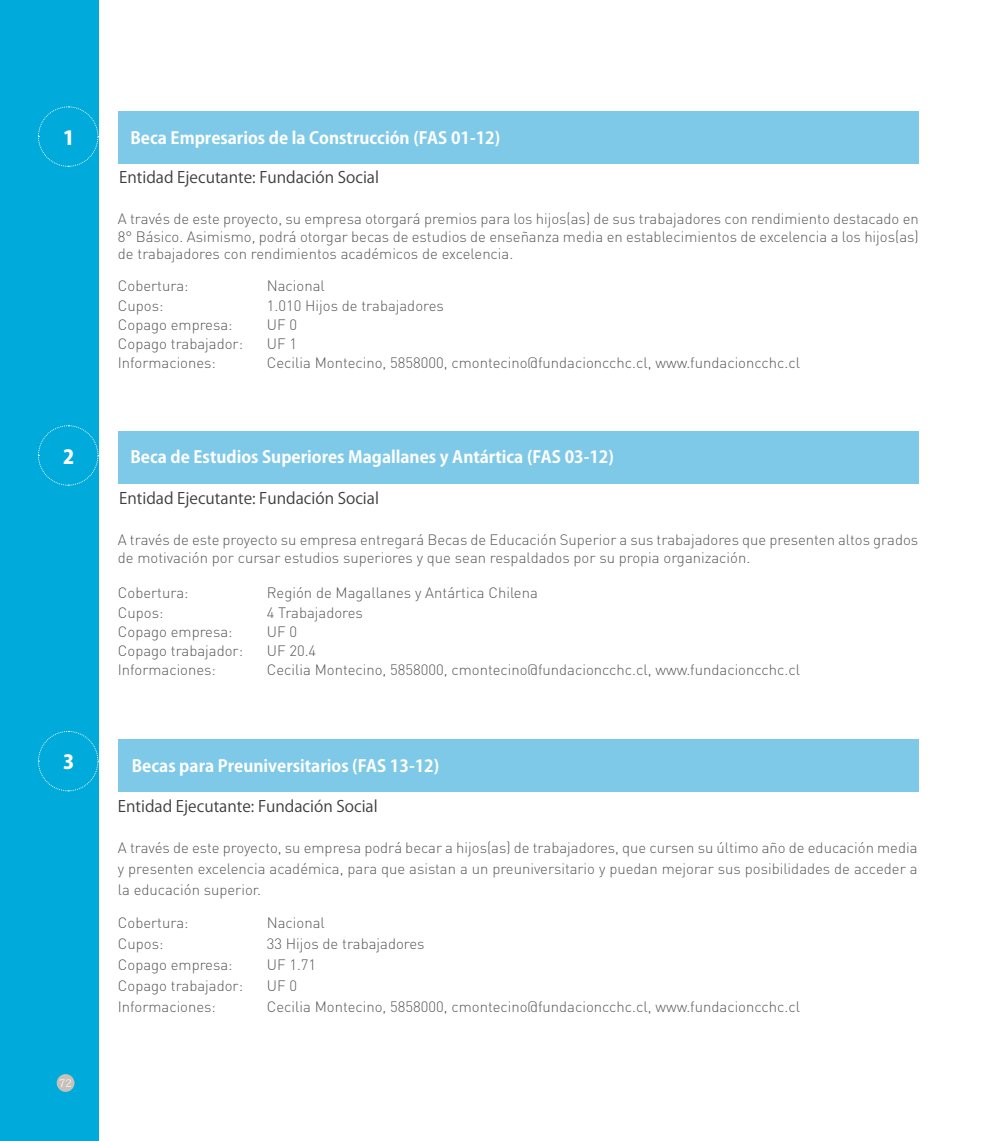
<style>
.page{position:relative;width:993px;height:1141px;background:#fff}
.page>*{position:absolute;margin:0;border:0;box-sizing:border-box;transform-origin:0 0}
.t1{font:800 19.25px "Koz Go Pro";color:#fff}
.t2{font:700 16.62px "Koz Go Pro";color:#fff}
.t3{font:15.75px "Koz Go Pro";color:#3e3d40}
.t4{font:300 14.88px/17.8px "DIN";color:#58585a;text-align:justify}
.t5{font:300 10.5px "Koz Min Pro";color:#fff}
</style>
<div class="page">
<div style="left:118px;top:431px;width:800px;height:52px;background:#7fc9e8"></div>
<div style="left:118px;top:112px;width:800px;height:52px;background:#7fc9e8"></div>
<div style="left:118px;top:740px;width:800px;height:52px;background:#7fc9e8"></div>
<div style="left:0;top:0;width:99px;height:1141px;background:#00abdb"></div>
<svg style="left:38px;top:425px;width:61px;height:61px"></svg>
<svg style="left:38px;top:731px;width:61px;height:61px"></svg>
<svg style="left:38px;top:106px;width:61px;height:61px"></svg>
<div style="left:57px;top:1074px;width:17px;height:18px;background:#c7c1b9;border-radius:50%"></div>
<p class="t1" style="left:63px;top:125px;width:13px">1</p>
<p class="t2" style="left:130px;top:128px;width:371px">Beca Empresarios de la Construcción (FAS 01-12)</p>
<p class="t3" style="left:119px;top:167px;width:261px">Entidad Ejecutante: Fundación Social</p>
<p class="t4" style="left:118px;top:209px;width:802px">A través de este proyecto, su empresa otorgará premios para los hijos(as) de sus trabajadores con rendimiento destacado en 8° Básico. Asimismo, podrá otorgar becas de estudios de enseñanza media en establecimientos de excelencia a los hijos(as) de trabajadores con rendimientos académicos de excelencia.</p>
<p class="t4" style="left:118px;top:277px;width:118px">Cobertura: N</p>
<p class="t4" style="left:278px;top:277px;width:48px">acional</p>
<p class="t4" style="left:118px;top:296px;width:47px">Cupos:</p>
<p class="t4" style="left:267px;top:296px;width:178px">1.010 Hijos de trabajadores</p>
<p class="t4" style="left:118px;top:315px;width:116px">Copago empresa:</p>
<p class="t4" style="left:267px;top:315px;width:32px">UF 0</p>
<p class="t4" style="left:118px;top:335px;width:126px">Copago trabajador:</p>
<p class="t4" style="left:267px;top:335px;width:32px">UF 1</p>
<p class="t4" style="left:118px;top:354px;width:99px">I nformaciones:</p>
<p class="t4" style="left:267px;top:354px;width:534px">Cecilia Montecino, 5858000, cmontecino@fundacioncchc.cl, www.fundacioncchc.cl</p>
<p class="t1" style="left:63px;top:444px;width:13px">2</p>
<p class="t2" style="left:130px;top:446px;width:484px">Beca de Estudios Superiores Magallanes y Antártica (FAS 03-12)</p>
<p class="t3" style="left:119px;top:488px;width:261px">Entidad Ejecutante: Fundación Social</p>
<p class="t4" style="left:118px;top:530px;width:801px">A través de este proyecto su empresa entregará Becas de Educación Superior a sus trabajadores que presenten altos grados de motivación por cursar estudios superiores y que sean respaldados por su propia organización.</p>
<p class="t4" style="left:118px;top:584px;width:72px">Cobertura:</p>
<p class="t4" style="left:267px;top:584px;width:272px">Región de Magallanes y Antártica Chilena</p>
<p class="t4" style="left:118px;top:603px;width:47px">Cupos:</p>
<p class="t4" style="left:267px;top:603px;width:98px">4 Trabajadores</p>
<p class="t4" style="left:118px;top:622px;width:116px">Copago empresa:</p>
<p class="t4" style="left:267px;top:622px;width:32px">UF 0</p>
<p class="t4" style="left:118px;top:642px;width:126px">Copago trabajador:</p>
<p class="t4" style="left:267px;top:642px;width:51px">UF 20.4</p>
<p class="t4" style="left:118px;top:661px;width:99px">I nformaciones:</p>
<p class="t4" style="left:267px;top:661px;width:534px">Cecilia Montecino, 5858000, cmontecino@fundacioncchc.cl, www.fundacioncchc.cl</p>
<p class="t1" style="left:63px;top:750px;width:13px">3</p>
<p class="t2" style="left:132px;top:755px;width:309px">Becas para Preuniversitarios (FAS 13-12)</p>
<p class="t3" style="left:118px;top:796px;width:261px">Entidad Ejecutante: Fundación Social</p>
<p class="t4" style="left:118px;top:837px;width:800px;line-height:21px">A través de este proyecto, su empresa podrá becar a hijos(as) de trabajadores, que cursen su último año de educación media y presenten excelencia académica, para que asistan a un preuniversitario y puedan mejorar sus posibilidades de acceder a la educación superior.</p>
<p class="t4" style="left:118px;top:913px;width:118px">Cobertura: N</p>
<p class="t4" style="left:278px;top:913px;width:48px">acional</p>
<p class="t4" style="left:118px;top:934px;width:47px">Cupos:</p>
<p class="t4" style="left:267px;top:934px;width:159px">33 Hijos de trabajadores</p>
<p class="t4" style="left:118px;top:955px;width:116px">Copago empresa:</p>
<p class="t4" style="left:267px;top:955px;width:51px">UF 1.71</p>
<p class="t4" style="left:118px;top:976px;width:126px">Copago trabajador:</p>
<p class="t4" style="left:267px;top:976px;width:32px">UF 0</p>
<p class="t4" style="left:118px;top:997px;width:99px">I nformaciones:</p>
<p class="t4" style="left:267px;top:997px;width:534px">Cecilia Montecino, 5858000, cmontecino@fundacioncchc.cl, www.fundacioncchc.cl</p>
<p class="t5" style="left:59px;top:1076px;width:14px">72</p>
</div>
